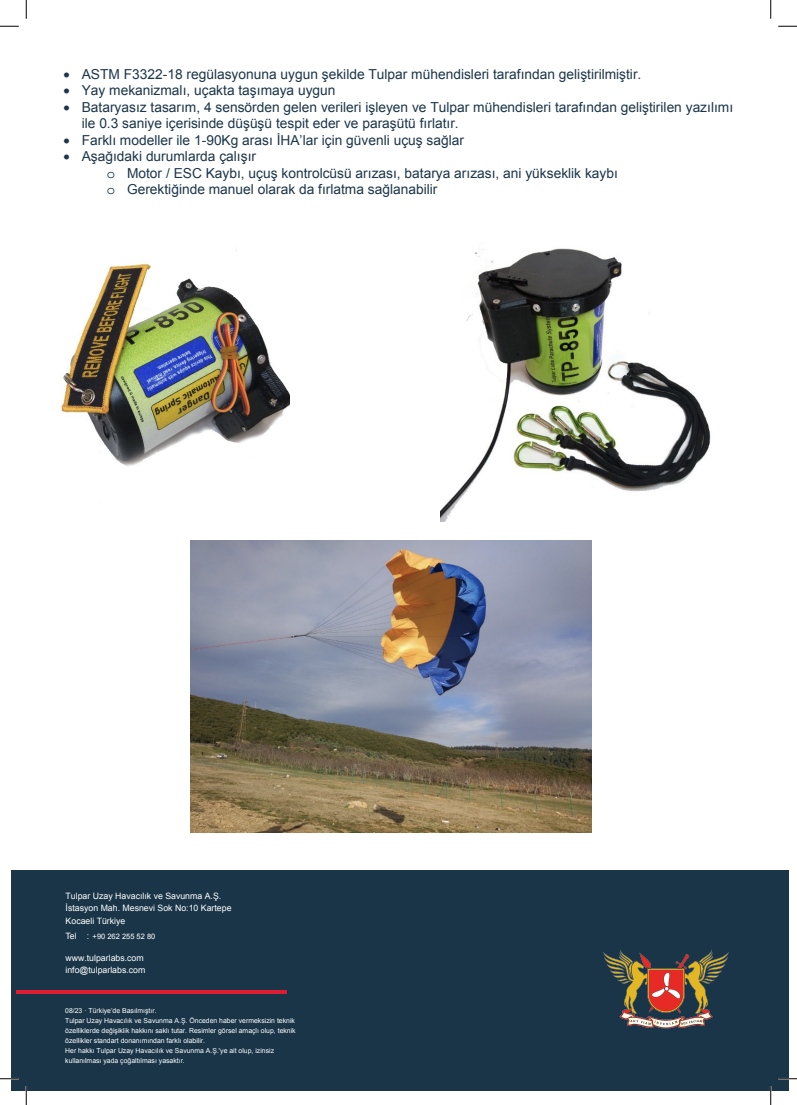
<style>
.page{position:relative;width:797px;height:1105px;background:#fff}
.page>*{position:absolute;margin:0;border:0;box-sizing:border-box;transform-origin:0 0}
.t1{font:13.75px/16.5px "Arial";color:#1c3649}
.t2{font:8.75px/12.5px "Arial";color:#fff}
.t3{font:7.5px "Arial";color:#fff}
.t4{font:6.88px/10px "Arial";color:#fff}
.s1{font-family:"Courier Std"}
</style>
<div class="page">
<div style="left:11px;top:871px;width:777px;height:220px;background:#1a3548"></div>
<hr style="left:17px;top:990px;width:270px;height:3px;background:#de1d34">
<svg style="left:0;top:25px;width:19px;height:2px"></svg>
<svg style="left:778px;top:25px;width:19px;height:2px"></svg>
<svg style="left:0;top:1078px;width:19px;height:1px"></svg>
<svg style="left:778px;top:1078px;width:19px;height:1px"></svg>
<svg style="left:25px;top:0;width:2px;height:19px"></svg>
<svg style="left:25px;top:1086px;width:2px;height:19px"></svg>
<svg style="left:770px;top:0;width:1px;height:19px"></svg>
<svg style="left:770px;top:1086px;width:1px;height:19px"></svg>
<img style="left:603px;top:949px;width:126px;height:80px">
<img style="left:61px;top:250px;width:229px;height:216px">
<img style="left:440px;top:248px;width:271px;height:274px">
<img style="left:191px;top:540px;width:400px;height:292px">
<p class="t1" style="left:63px;top:66px;width:579px">• ASTM F3322-18 regülasyonuna uygun şekilde Tulpar mühendisleri tarafından geliştirilmiştir.</p>
<p class="t1" style="left:63px;top:82px;width:274px">• Yay mekanizmalı, uçakta taşımaya uygun</p>
<p class="t1" style="left:82px;top:99px;width:653px;text-indent:-18px">• Bataryasız tasarım, 4 sensörden gelen verileri işleyen ve Tulpar mühendisleri tarafından geliştirilen yazılımı ile 0.3 saniye içerisinde düşüşü tespit eder ve paraşütü fırlatır.</p>
<p class="t1" style="left:63px;top:132px;width:402px">• Farklı modeller ile 1-90Kg arası İHA’lar için güvenli uçuş sağlar</p>
<p class="t1" style="left:107px;top:148px;width:512px;text-indent:-43px">• Aşağıdaki durumlarda çalışır<br><span class="s1">o</span> Motor / ESC Kaybı, uçuş kontrolcüsü arızası, batarya arızası, ani yükseklik kaybı <span class="s1">o</span> Gerektiğinde manuel olarak da fırlatma sağlanabilir</p>
<p class="t2" style="left:66px;top:889px;width:167px">Tulpar Uzay Havacılık ve Savunma A.Ş.<br>İstasyon Mah. Mesnevi Sok No:10 Kartepe<br>Kocaeli Türkiye</p>
<p class="t2" style="left:65px;top:929px;width:25px">Tel :</p>
<p class="t2" style="left:65px;top:952px;width:81px;line-height:12px">www.tulparlabs.com info@tulparlabs.com</p>
<p class="t3" style="left:93px;top:931px;width:64px">+90 262 255 52 80</p>
<p class="t4" style="left:65px;top:1005px;width:232px">08/23 · Türkiye’de Basılmıştır.<br>Tulpar Uzay Havacılık ve Savunma A.Ş. Önceden haber vermeksizin teknik özelliklerde değişiklik hakkını saklı tutar. Resimler görsel amaçlı olup, teknik özellikler standart donanımından farklı olabilir.<br>Her hakkı Tulpar Uzay Havacılık ve Savunma A.Ş.'ye ait olup, izinsiz kullanılması yada çoğaltılması yasaktır.</p>
</div>
